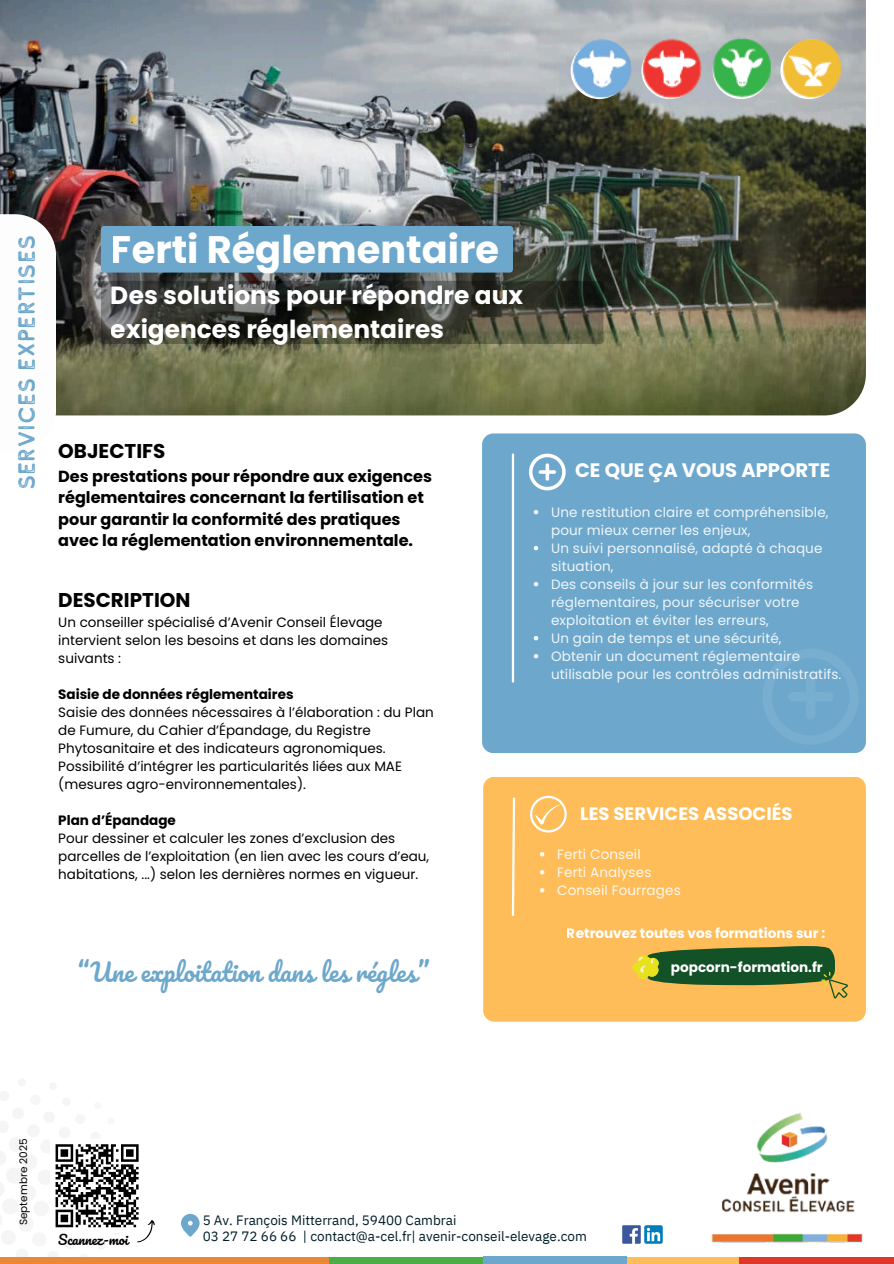
<style>
.page{position:relative;width:894px;height:1264px;background:#fff}
.page>*{position:absolute;margin:0;border:0;box-sizing:border-box;transform-origin:0 0}
.t1{font:700 38.25px "Poppins";color:#fff}
.t2{font:700 24.75px/34px "Poppins";color:#fff}
.t3{font:24.6px "Pacifico";color:#6da8cc}
.t4{font:23.4px "Comodo Stamp";color:#6da8cc}
.t5{font:700 19.95px "Poppins";color:#000}
.t6{font:700 19.5px "Poppins";color:#fff}
.t7{font:700 18px "Poppins";color:#fff}
.t8{font:700 16.05px/21.5px "Poppins";color:#000}
.t9{font:700 13.65px "Poppins";color:#fff}
.t10{font:13.5px/18px "Poppins";color:#000}
.t11{font:13.5px/18px "Poppins";letter-spacing:.01em;color:#fff}
.t12{font:13.5px/15.8px "IBM Plex Sans";color:#001c27}
.t13{font:700 13.5px "Poppins";color:#000}
.t14{font:13.35px "Pacifico";color:#000}
.t15{font:10.5px "Poppins";color:#000}
</style>
<div class="page">
<div style="left:9px;top:1136px;width:15px;height:16px;background:#f5f5f5;border-radius:50%"></div>
<div style="left:33px;top:1200px;width:16px;height:16px;background:#f5f5f5;border-radius:50%"></div>
<div style="left:20px;top:1184px;width:16px;height:17px;background:#f5f5f5;border-radius:50%"></div>
<div style="left:2px;top:1198px;width:16px;height:16px;background:#f5f5f5;border-radius:50%"></div>
<div style="left:22px;top:1153px;width:16px;height:16px;background:#f5f5f5;border-radius:8px"></div>
<div style="left:6px;top:1167px;width:16px;height:16px;background:#f5f5f5;border-radius:50%"></div>
<div style="left:37px;top:1169px;width:16px;height:16px;background:#f5f5f5;border-radius:50%"></div>
<div style="left:1px;top:1229px;width:15px;height:15px;background:#f5f5f5;border-radius:7px"></div>
<div style="left:40px;top:1139px;width:14px;height:14px;background:#f5f5f5;border-radius:50%"></div>
<div style="left:32px;top:1232px;width:15px;height:14px;background:#f6f6f6;border-radius:50%"></div>
<div style="left:27px;top:1124px;width:13px;height:13px;background:#f5f5f5;border-radius:6px"></div>
<div style="left:59px;top:1126px;width:12px;height:12px;background:#f5f5f5;border-radius:6px"></div>
<div style="left:15px;top:1248px;width:14px;height:13px;background:#f5f5f5;border-radius:6px"></div>
<div style="left:12px;top:1107px;width:12px;height:12px;background:#f5f5f5;border-radius:6px"></div>
<div style="left:43px;top:1111px;width:12px;height:12px;background:#f5f5f5;border-radius:50%"></div>
<div style="left:64px;top:1237px;width:12px;height:12px;background:#f5f5f5;border-radius:50%"></div>
<div style="left:47px;top:1250px;width:12px;height:12px;background:#f5f5f5;border-radius:50%"></div>
<div style="left:0;top:1090px;width:10px;height:11px;background:#f6f6f6;border-radius:50%"></div>
<div style="left:75px;top:1114px;width:10px;height:10px;background:#f6f6f6;border-radius:50%"></div>
<div style="left:30px;top:1094px;width:11px;height:11px;background:#f6f6f6;border-radius:50%"></div>
<div style="left:79px;top:1253px;width:10px;height:10px;background:#f6f6f6;border-radius:50%"></div>
<div style="left:97px;top:1240px;width:9px;height:9px;background:#f5f5f5;border-radius:4px"></div>
<div style="left:18px;top:1078px;width:8px;height:8px;background:#f5f5f5;border-radius:4px"></div>
<div style="left:62px;top:1097px;width:9px;height:9px;background:#f5f5f5;border-radius:4px"></div>
<div style="left:49px;top:1082px;width:8px;height:8px;background:#f5f5f5;border-radius:4px"></div>
<div style="left:0;top:1256px;width:329px;height:7px;background:#ec8735"></div>
<div style="left:329px;top:1256px;width:155px;height:7px;background:#4aad45"></div>
<div style="left:484px;top:1256px;width:142px;height:7px;background:#6da8cc"></div>
<div style="left:626px;top:1256px;width:113px;height:7px;background:#ffbd59"></div>
<div style="left:739px;top:1256px;width:154px;height:7px;background:#e03729"></div>
<img style="left:711px;top:1113px;width:152px;height:130px">
<img style="left:0;top:0;width:864px;height:415px">
<div style="left:0;top:214px;width:56px;height:237px;background:#fdfdfd"></div>
<div style="left:101px;top:226px;width:411px;height:46px;background:#6da8cc"></div>
<svg style="left:101px;top:281px;width:502px;height:63px;background:#3d3e35"></svg>
<div style="left:482px;top:433px;width:383px;height:320px;background:#6da8cc"></div>
<div style="left:483px;top:776px;width:382px;height:245px;background:#ffbd59"></div>
<hr style="left:511px;top:453px;width:3px;height:229px;background:#fff">
<svg style="left:511px;top:797px;width:5px;height:119px"></svg>
<svg style="left:529px;top:453px;width:36px;height:37px"></svg>
<svg style="left:533px;top:510px;width:5px;height:4px"></svg>
<svg style="left:533px;top:546px;width:5px;height:4px"></svg>
<svg style="left:533px;top:582px;width:5px;height:4px"></svg>
<svg style="left:533px;top:636px;width:5px;height:4px"></svg>
<svg style="left:533px;top:654px;width:5px;height:4px"></svg>
<svg style="left:763px;top:649px;width:95px;height:95px"></svg>
<div style="left:50px;top:1139px;width:94px;height:93px;background:#fff"></div>
<svg style="left:181px;top:1213px;width:18px;height:23px"></svg>
<svg style="left:55px;top:1144px;width:100px;height:99px"></svg>
<img style="left:555px;top:35px;width:300px;height:68px">
<img style="left:644px;top:1225px;width:18px;height:18px">
<img style="left:622px;top:1225px;width:18px;height:18px">
<svg style="left:539px;top:852px;width:5px;height:4px"></svg>
<svg style="left:539px;top:870px;width:5px;height:4px"></svg>
<svg style="left:539px;top:888px;width:5px;height:4px"></svg>
<svg style="left:530px;top:795px;width:36px;height:37px"></svg>
<svg style="left:632px;top:946px;width:215px;height:52px"></svg>
<h3 class="t4" style="left:14px;top:490px;width:257px;rotate:-90deg">SERVICES EXPERTISES</h3>
<h1 class="t1" style="left:111px;top:223px;width:390px">Ferti Réglementaire</h1>
<h2 class="t2" style="left:111px;top:278px;width:413px">Des solutions pour répondre aux exigences réglementaires</h2>
<h3 class="t5" style="left:58px;top:437px;width:108px">OBJECTIFS</h3>
<p class="t8" style="left:58px;top:465px;width:375px">Des prestations pour répondre aux exigences réglementaires concernant la fertilisation et pour garantir la conformité des pratiques avec la réglementation environnementale.</p>
<h3 class="t5" style="left:58px;top:586px;width:134px">DESCRIPTION</h3>
<p class="t10" style="left:58px;top:613px;width:331px">Un conseiller spécialisé d’Avenir Conseil Élevage intervient selon les besoins et dans les domaines suivants :</p>
<p class="t13" style="left:58px;top:685px;width:237px">Saisie de données réglementaires</p>
<p class="t10" style="left:58px;top:703px;width:377px">Saisie des données nécessaires à l’élaboration : du Plan de Fumure, du Cahier d’Épandage, du Registre Phytosanitaire et des indicateurs agronomiques.<br>Possibilité d’intégrer les particularités liées aux MAE (mesures agro-environnementales).</p>
<p class="t13" style="left:58px;top:811px;width:119px">Plan d’Épandage</p>
<p class="t10" style="left:58px;top:829px;width:372px">Pour dessiner et calculer les zones d’exclusion des parcelles de l’exploitation (en lien avec les cours d’eau, habitations, ...) selon les dernières normes en vigueur.</p>
<h3 class="t3" style="left:76px;top:959px;width:353px">“Une exploitation dans les régles”</h3>
<h3 class="t6" style="left:575px;top:456px;width:256px">CE QUE ÇA VOUS APPORTE</h3>
<p class="t11" style="left:551px;top:503px;width:292px">Une restitution claire et compréhensible, pour mieux cerner les enjeux,<br>Un suivi personnalisé, adapté à chaque situation,<br>Des conseils à jour sur les conformités réglementaires, pour sécuriser votre exploitation et éviter les erreurs,<br>Un gain de temps et une sécurité,<br>Obtenir un document réglementaire utilisable pour les contrôles administratifs.</p>
<h3 class="t7" style="left:580px;top:801px;width:214px">LES SERVICES ASSOCIÉS</h3>
<p class="t11" style="left:557px;top:845px;width:125px">Ferti Conseil<br>Ferti Analyses<br>Conseil Fourrages</p>
<p class="t9" style="left:566px;top:923px;width:260px">Retrouvez toutes vos formations sur :</p>
<p class="t9" style="left:670px;top:958px;width:153px">popcorn-formation.fr</p>
<p class="t15" style="left:16px;top:1225px;width:88px;rotate:-90deg">Septembre 2025</p>
<p class="t14" style="left:58px;top:1232px;width:72px">Scannez-moi</p>
<p class="t12" style="left:203px;top:1212px;width:385px">5 Av. François Mitterrand, 59400 Cambrai<br>03 27 72 66 66 | contact@a-cel.fr| avenir-conseil-elevage.com</p>
</div>
